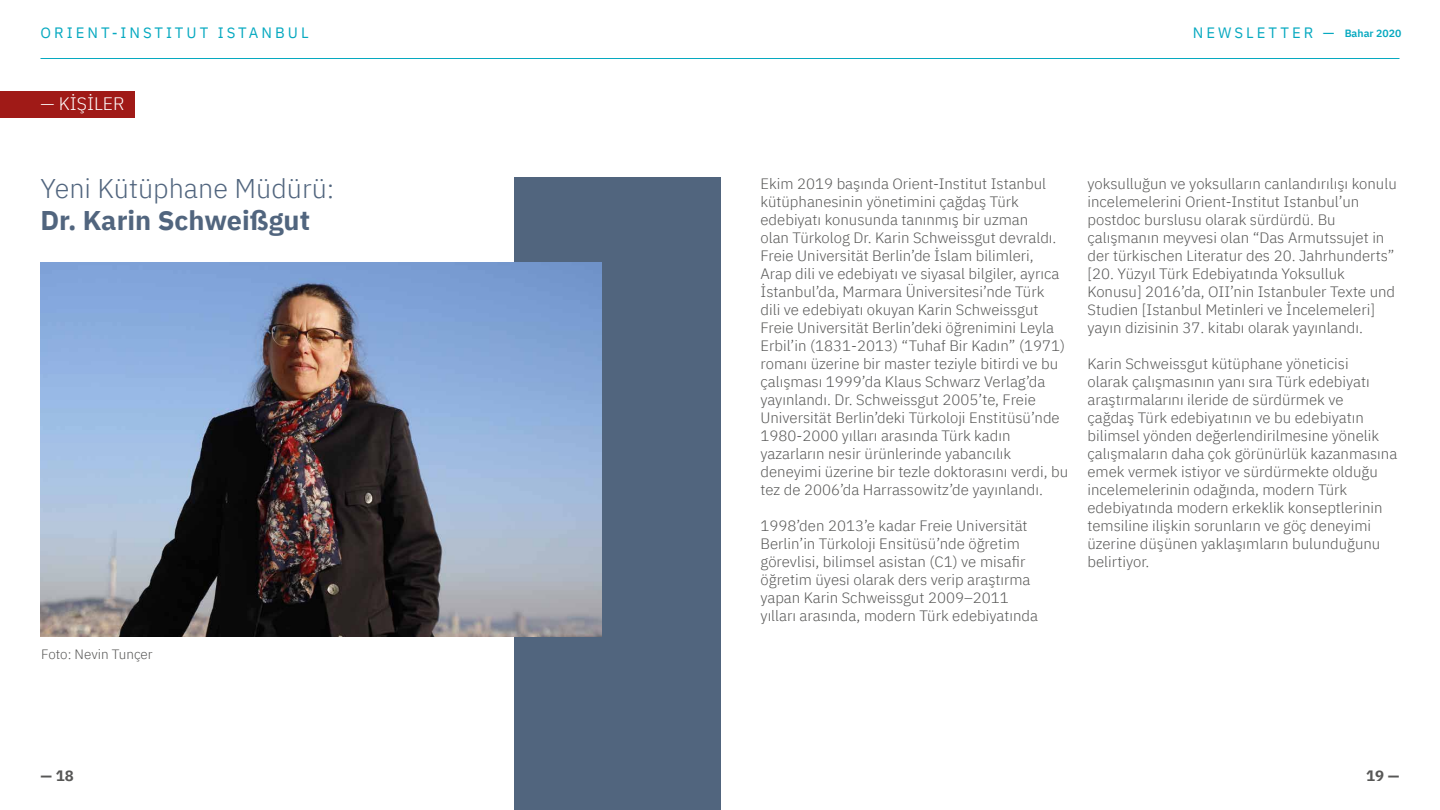
<style>
.page{position:relative;width:1440px;height:810px;background:#fff}
.page>*{position:absolute;margin:0;border:0;box-sizing:border-box;transform-origin:0 0}
.t1{font:300 27px "IBM Plex Sans";color:#51657e}
.t2{font:700 27px "IBM Plex Sans";color:#51657e}
.t3{font:300 18px "IBM Plex Sans";color:#fff}
.t4{font:300 15px/18px "IBM Plex Sans";color:#575756}
.t5{font:15px "IBM Plex Sans";letter-spacing:.2em;color:#06a9c0}
.t6{font:700 15px "IBM Plex Sans";color:#575756}
.t7{font:300 13.5px "IBM Plex Sans";color:#575756}
.s1{font-weight:600;font-size:10.5px}
</style>
<div class="page">
<hr style="left:40px;top:58px;width:1360px;height:1px;background:#06a9c0">
<div style="left:514px;top:177px;width:207px;height:633px;background:#51657e"></div>
<img style="left:40px;top:262px;width:562px;height:375px">
<div style="left:0;top:91px;width:135px;height:26px;background:#a01a17"></div>
<p class="t5" style="left:40px;top:21px;width:270px">ORIENT-INSTITUT ISTANBUL</p>
<p class="t5" style="left:1193px;top:21px;width:210px">NEWSLETTER — <span class="s1">Bahar 2020</span></p>
<p class="t3" style="left:40px;top:90px;width:86px">— KİŞİLER</p>
<h1 class="t1" style="left:40px;top:168px;width:295px">Yeni Kütüphane Müdürü:</h1>
<h1 class="t2" style="left:40px;top:199px;width:271px">Dr. Karin Schweißgut</h1>
<p class="t7" style="left:41px;top:644px;width:113px">Foto: Nevin Tunçer</p>
<p class="t4" style="left:760px;top:173px;width:309px">Ekim 2019 başında Orient-Institut Istanbul kütüphanesinin yönetimini çağdaş Türk edebiyatı konusunda tanınmış bir uzman<br>olan Türkolog Dr. Karin Schweissgut devraldı.<br>Freie Universität Berlin’de İslam bilimleri, Arap dili ve edebiyatı ve siyasal bilgiler, ayrıca İstanbul’da, Marmara Üniversitesi’nde Türk<br>dili ve edebiyatı okuyan Karin Schweissgut Freie Universität Berlin’deki öğrenimini Leyla Erbil’in (1831-2013) “Tuhaf Bir Kadın” (1971) romanı üzerine bir master teziyle bitirdi ve bu çalışması 1999’da Klaus Schwarz Verlag’da yayınlandı. Dr. Schweissgut 2005’te, Freie Universität Berlin’deki Türkoloji Enstitüsü’nde 1980-2000 yılları arasında Türk kadın yazarların nesir ürünlerinde yabancılık deneyimi üzerine bir tezle doktorasını verdi, bu tez de 2006’da Harrassowitz’de yayınlandı.</p>
<p class="t4" style="left:760px;top:515px;width:279px">1998’den 2013’e kadar Freie Universität Berlin’in Türkoloji Ensitüsü’nde öğretim görevlisi, bilimsel asistan (C1) ve misafir öğretim üyesi olarak ders verip araştırma yapan Karin Schweissgut 2009–2011 yılları arasında, modern Türk edebiyatında</p>
<p class="t4" style="left:1088px;top:173px;width:311px">yoksulluğun ve yoksulların canlandırılışı konulu incelemelerini Orient-Institut Istanbul’un postdoc burslusu olarak sürdürdü. Bu çalışmanın meyvesi olan “Das Armutssujet in der türkischen Literatur des 20. Jahrhunderts” [20. Yüzyıl Türk Edebiyatında Yoksulluk Konusu] 2016’da, OII’nin Istanbuler Texte und Studien [Istanbul Metinleri ve İncelemeleri] yayın dizisinin 37. kitabı olarak yayınlandı.</p>
<p class="t4" style="left:1088px;top:353px;width:311px">Karin Schweissgut kütüphane yöneticisi<br>olarak çalışmasının yanı sıra Türk edebiyatı araştırmalarını ileride de sürdürmek ve<br>çağdaş Türk edebiyatının ve bu edebiyatın bilimsel yönden değerlendirilmesine yönelik çalışmaların daha çok görünürlük kazanmasına emek vermek istiyor ve sürdürmekte olduğu incelemelerinin odağında, modern Türk edebiyatında modern erkeklik konseptlerinin temsiline ilişkin sorunların ve göç deneyimi üzerine düşünen yaklaşımların bulunduğunu belirtiyor.</p>
<p class="t6" style="left:40px;top:764px;width:35px">— 18</p>
<p class="t6" style="left:1366px;top:764px;width:35px">19 —</p>
</div>
